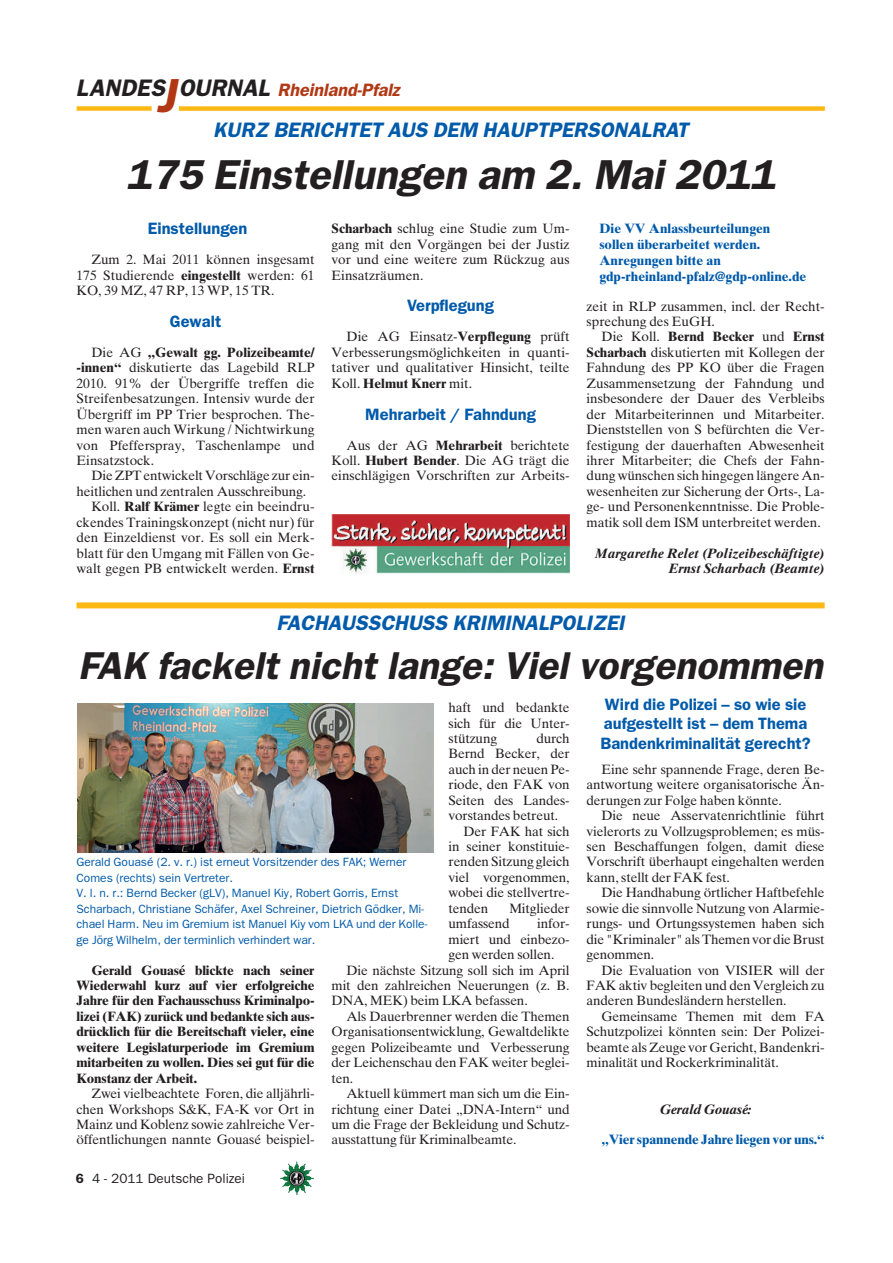
<style>
.page{position:relative;width:893px;height:1263px;background:#fff}
.page>*{position:absolute;margin:0;border:0;box-sizing:border-box;transform-origin:0 0}
.t1{font:42px "Franklin Gothic Demi Oblique OV PEXPPA";color:#231f20}
.t2{font:39px "Franklin Gothic Demi Oblique OV PEXPPA";color:#231f20}
.t3{font:21px "Franklin Gothic Demi Oblique OV PEXPPA";color:#015aaa}
.t4{font:18px "Franklin Gothic Demi Oblique OV PEXPPA";color:#b23814}
.t5{font:16.5px/19.5px "Franklin Gothic Demi OV MEXPPA";color:#015aaa}
.t6{font:13.5px/15.5px "Times Ten Roman OV JEXPPA";letter-spacing:-.01em;color:#231f20;text-align:justify}
.t7{font:13.5px/15.5px "Times Ten Bold OV KEXPPA";letter-spacing:-.01em;color:#231f20;text-align:justify}
.t8{font:13.5px/16.2px "Times Ten Bold OV KEXPPA";color:#015aaa}
.t9{font:13.5px/15.5px "Times Ten Bold Italic OV LEXPPA";color:#231f20;text-align:right}
.t10{font:13.5px "Franklin Gothic Book OV NEXPPA";color:#231f20}
.t11{font:12px/15.5px "Franklin Gothic Book OV NEXPPA";color:#015aaa}
.s1{font-size:24px;color:#231f20}
.s2{font-size:48px}
.s3{font-family:"Times Ten Bold OV KEXPPA"}
.s4{font-family:"Times Ten Roman OV JEXPPA"}
.s5{font-family:"Franklin Gothic Demi OV MEXPPA"}
</style>
<div class="page">
<img style="left:282px;top:1163px;width:32px;height:32px">
<div style="left:77px;top:106px;width:75px;height:5px;background:#fcb814"></div>
<div style="left:179px;top:106px;width:646px;height:5px;background:#fcb814"></div>
<img style="left:332px;top:515px;width:238px;height:58px">
<div style="left:77px;top:602px;width:748px;height:6px;background:#fcb814"></div>
<img style="left:77px;top:703px;width:357px;height:149px">
<h3 class="t4" style="left:76px;top:83px;width:325px"><span class="s1">LANDES</span><span class="s2">J</span><span class="s1">OURNAL</span> Rheinland-Pfalz</h3>
<h3 class="t3" style="left:213px;top:121px;width:477px">KURZ BERICHTET AUS DEM HAUPTPERSONALRAT</h3>
<h1 class="t1" style="left:126px;top:158px;width:650px">175 Einstellungen am 2. Mai 2011</h1>
<p class="t5" style="left:148px;top:220px;width:101px">Einstellungen</p>
<p class="t6" style="left:77px;top:253px;width:240px;text-indent:15px">Zum 2. Mai 2011 können insgesamt 175 Studierende <span class="s3">eingestellt</span> werden: 61<br>KO, 39 MZ, 47 RP, 13 WP, 15 TR.</p>
<p class="t5" style="left:170px;top:313px;width:53px">Gewalt</p>
<p class="t7" style="left:91px;top:346px;width:225px"><span class="s4">Die AG</span> „Gewalt gg. Polizeibeamte/</p>
<p class="t6" style="left:77px;top:361px;width:240px"><span class="s3">-innen“</span> diskutierte das Lagebild RLP 2010. 91% der Übergriffe treffen die Streifenbesatzungen. Intensiv wurde der Übergriff im PP Trier besprochen. The&shy;men waren auch Wirkung / Nichtwirkung von Pfefferspray, Taschenlampe und Einsatzstock.</p>
<p class="t6" style="left:91px;top:469px;width:225px">Die ZPT entwickelt Vorschläge zur ein-</p>
<p class="t6" style="left:77px;top:485px;width:231px">heitlichen und zentralen Ausschreibung.</p>
<p class="t6" style="left:91px;top:500px;width:225px">Koll. <span class="s3">Ralf Krämer</span> legte ein beeindru-</p>
<p class="t6" style="left:77px;top:516px;width:239px">ckendes Trainingskonzept (nicht nur) für</p>
<p class="t6" style="left:77px;top:531px;width:239px">den Einzeldienst vor. Es soll ein Merk-</p>
<p class="t6" style="left:77px;top:547px;width:240px">blatt für den Umgang mit Fällen von Ge-</p>
<p class="t6" style="left:77px;top:562px;width:240px">walt gegen PB entwickelt werden. <span class="s3">Ernst</span></p>
<p class="t6" style="left:332px;top:222px;width:240px"><span class="s3">Scharbach</span> schlug eine Studie zum Um&shy;gang mit den Vorgängen bei der Justiz vor und eine weitere zum Rückzug aus Einsatzräumen.</p>
<p class="t5" style="left:407px;top:297px;width:88px">Verpflegung</p>
<p class="t6" style="left:332px;top:330px;width:240px;text-indent:15px">Die AG Einsatz-<span class="s3">Verpflegung</span> prüft Verbesserungsmöglichkeiten in quanti&shy;tativer und qualitativer Hinsicht, teilte</p>
<p class="t7" style="left:332px;top:377px;width:142px"><span class="s4">Koll.</span> Helmut Knerr <span class="s4">mit.</span></p>
<p class="t5" style="left:365px;top:405px;width:172px">Mehrarbeit / Fahndung</p>
<p class="t6" style="left:332px;top:439px;width:240px;text-indent:15px">Aus der AG <span class="s3">Mehrarbeit</span> berichtete Koll. <span class="s3">Hubert Bender</span>. Die AG trägt die einschlägigen Vorschriften zur Arbeits-</p>
<p class="t8" style="left:599px;top:221px;width:208px">Die VV Anlassbeurteilungen sollen überarbeitet werden.<br>Anregungen bitte an gdp-rheinland-pfalz@gdp-online.de</p>
<p class="t6" style="left:587px;top:300px;width:240px">zeit in RLP zusammen, incl. der Recht&shy;sprechung des EuGH.</p>
<p class="t7" style="left:601px;top:330px;width:225px"><span class="s4">Die Koll.</span> Bernd Becker <span class="s4">und</span> Ernst</p>
<p class="t6" style="left:587px;top:346px;width:240px"><span class="s3">Scharbach</span> diskutierten mit Kollegen der Fahndung des PP KO über die Fragen Zusammensetzung der Fahndung und insbesondere der Dauer des Verbleibs der Mitarbeiterinnen und Mitarbeiter.<br>Dienststellen von S befürchten die Ver&shy;festigung der dauerhaften Abwesenheit ihrer Mitarbeiter; die Chefs der Fahn&shy;dung wünschen sich hingegen längere An&shy;wesenheiten zur Sicherung der Orts-, La&shy;ge- und Personenkenntnisse. Die Proble&shy;matik soll dem ISM unterbreitet werden.</p>
<p class="t9" style="left:595px;top:547px;width:231px">Margarethe Relet (Polizeibeschäftigte)<br>Ernst Scharbach (Beamte)</p>
<h3 class="t3" style="left:277px;top:615px;width:349px">FACHAUSSCHUSS KRIMINALPOLIZEI</h3>
<h2 class="t2" style="left:78px;top:651px;width:746px">FAK fackelt nicht lange: Viel vorgenommen</h2>
<p class="t6" style="left:449px;top:701px;width:123px">haft und bedankte sich für die Unter&shy;stützung</p>
<p class="t6" style="left:536px;top:732px;width:35px">durch</p>
<p class="t6" style="left:449px;top:747px;width:123px">Bernd Becker, der</p>
<p class="t6" style="left:449px;top:763px;width:123px">auch in der neuen Pe-</p>
<p class="t6" style="left:449px;top:778px;width:123px">riode, den FAK von</p>
<p class="t6" style="left:449px;top:794px;width:123px">Seiten des Landes-</p>
<p class="t6" style="left:449px;top:809px;width:111px">vorstandes betreut.</p>
<p class="t6" style="left:463px;top:825px;width:108px">Der FAK hat sich</p>
<p class="t6" style="left:449px;top:840px;width:123px">in seiner konstituie-</p>
<p class="t6" style="left:449px;top:856px;width:123px">renden Sitzung gleich</p>
<p class="t6" style="left:449px;top:871px;width:123px">viel vorgenommen,</p>
<p class="t6" style="left:449px;top:886px;width:123px">wobei die stellvertre-</p>
<p class="t6" style="left:449px;top:902px;width:41px">tenden</p>
<p class="t11" style="left:77px;top:855px;width:352px">Gerald Gouasé (2. v. r.) ist erneut Vorsitzender des FAK; Werner Comes (rechts) sein Vertreter.<br>V. l. n. r.: Bernd Becker (gLV), Manuel Kiy, Robert Gorris, Ernst Scharbach, Christiane Schäfer, Axel Schreiner, Dietrich Gödker, Mi&shy;chael Harm. Neu im Gremium ist Manuel Kiy vom LKA und der Kolle&shy;ge Jörg Wilhelm, der terminlich verhindert war.</p>
<p class="t6" style="left:449px;top:902px;width:123px;text-indent:61px">Mitglieder umfassend</p>
<p class="t6" style="left:537px;top:917px;width:34px">infor-</p>
<p class="t6" style="left:449px;top:933px;width:123px">miert und einbezo-</p>
<p class="t6" style="left:449px;top:948px;width:107px">gen werden sollen.</p>
<p class="t6" style="left:346px;top:964px;width:225px">Die nächste Sitzung soll sich im April</p>
<p class="t6" style="left:332px;top:979px;width:240px">mit den zahlreichen Neuerungen (z. B.</p>
<p class="t6" style="left:332px;top:995px;width:198px">DNA, MEK) beim LKA befassen.</p>
<p class="t6" style="left:346px;top:1010px;width:225px">Als Dauerbrenner werden die Themen</p>
<p class="t6" style="left:332px;top:1025px;width:240px">Organisationsentwicklung, Gewaltdelikte</p>
<p class="t6" style="left:332px;top:1041px;width:240px">gegen Polizeibeamte und Verbesserung</p>
<p class="t6" style="left:332px;top:1056px;width:239px">der Leichenschau den FAK weiter beglei-</p>
<p class="t6" style="left:332px;top:1072px;width:23px">ten.</p>
<p class="t6" style="left:346px;top:1087px;width:225px">Aktuell kümmert man sich um die Ein-</p>
<p class="t6" style="left:332px;top:1103px;width:240px">richtung einer Datei „DNA-Intern“ und</p>
<p class="t6" style="left:332px;top:1118px;width:239px">um die Frage der Bekleidung und Schutz-</p>
<p class="t6" style="left:332px;top:1134px;width:186px">ausstattung für Kriminalbeamte.</p>
<p class="t7" style="left:77px;top:964px;width:240px;text-indent:15px">Gerald Gouasé blickte nach seiner Wiederwahl kurz auf vier erfolgreiche Jahre für den Fachausschuss Kriminalpo&shy;lizei (FAK) zurück und bedankte sich aus&shy;drücklich für die Bereitschaft vieler, eine weitere Legislaturperiode im Gremium mitarbeiten zu wollen. Dies sei gut für die Konstanz der Arbeit.</p>
<p class="t6" style="left:77px;top:1087px;width:240px;text-indent:15px">Zwei vielbeachtete Foren, die alljährli&shy;chen Workshops S&amp;K, FA-K vor Ort in Mainz und Koblenz sowie zahlreiche Ver&shy;öffentlichungen nannte Gouasé beispiel-</p>
<p class="t10" style="left:76px;top:1173px;width:171px"><span class="s5">6</span> 4 - 2011 Deutsche Polizei</p>
<p class="t5" style="left:600px;top:695px;width:212px">Wird die Polizei – so wie sie aufgestellt ist – dem Thema<br>Bandenkriminalität gerecht?</p>
<p class="t6" style="left:587px;top:763px;width:240px;text-indent:15px">Eine sehr spannende Frage, deren Be&shy;antwortung weitere organisatorische Än&shy;derungen zur Folge haben könnte.</p>
<p class="t6" style="left:587px;top:809px;width:240px;text-indent:15px">Die neue Asservatenrichtlinie führt vielerorts zu Vollzugsproblemen; es müs&shy;sen Beschaffungen folgen, damit diese Vorschrift überhaupt eingehalten werden kann, stellt der FAK fest.</p>
<p class="t6" style="left:587px;top:886px;width:240px;text-indent:15px">Die Handhabung örtlicher Haftbefehle sowie die sinnvolle Nutzung von Alarmie&shy;rungs- und Ortungssystemen haben sich die "Kriminaler" als Themen vor die Brust genommen.</p>
<p class="t6" style="left:587px;top:964px;width:240px;text-indent:15px">Die Evaluation von VISIER will der FAK aktiv begleiten und den Vergleich zu anderen Bundesländern herstellen.</p>
<p class="t6" style="left:587px;top:1010px;width:240px;text-indent:15px">Gemeinsame Themen mit dem FA Schutzpolizei könnten sein: Der Polizei&shy;beamte als Zeuge vor Gericht, Bandenkri&shy;minalität und Rockerkriminalität.</p>
<p class="t9" style="left:660px;top:1103px;width:93px">Gerald Gouasé:</p>
<p class="t8" style="left:601px;top:1133px;width:225px">„Vier spannende Jahre liegen vor uns.“</p>
</div>
